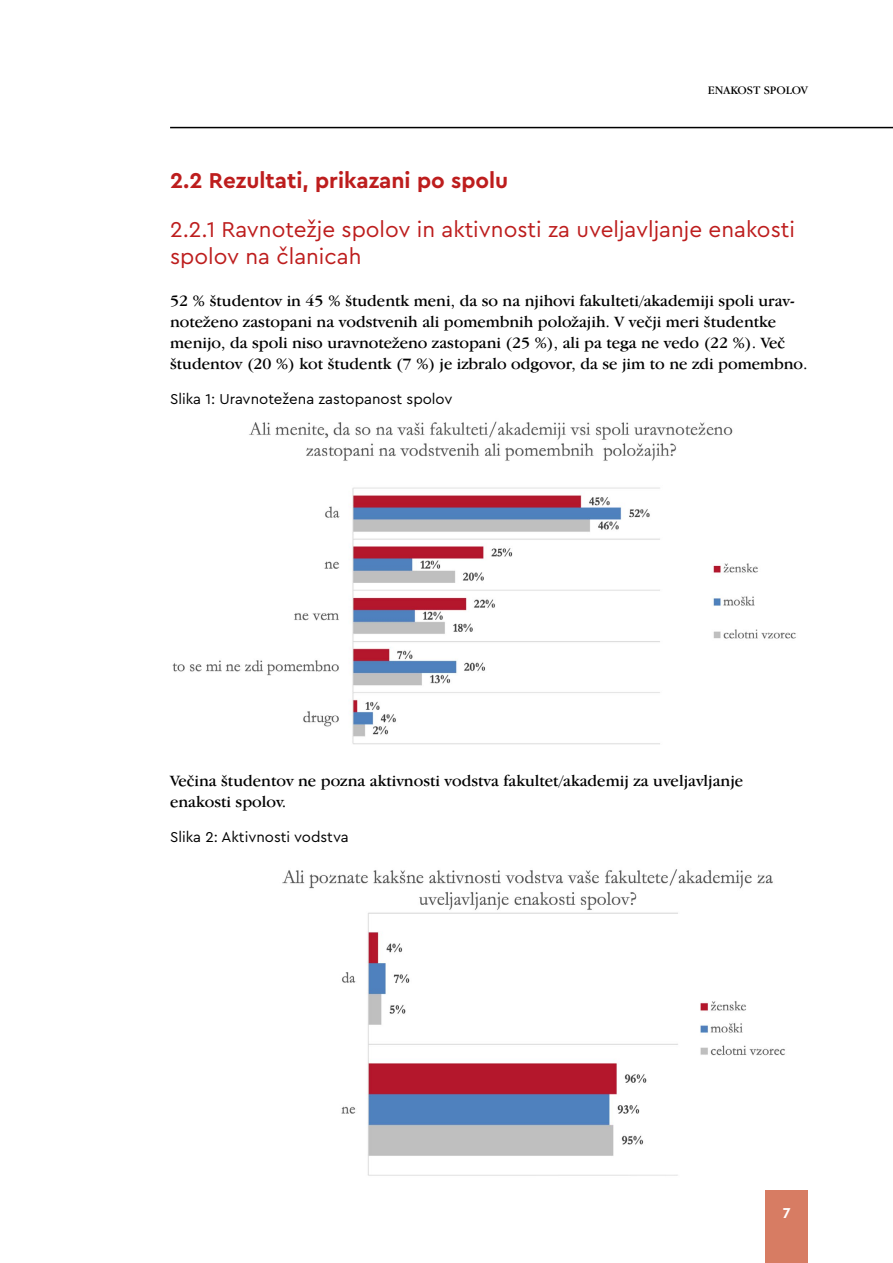
<style>
.page{position:relative;width:893px;height:1263px;background:#fff}
.page>*{position:absolute;margin:0;border:0;box-sizing:border-box;transform-origin:0 0}
.t1{font:22.5px/27px "Cera Pro";color:#bd1d1d}
.t2{font:700 22.5px "Cera Pro";color:#bd1d1d}
.t3{font:16.5px/21px "Garmd ITC Bk BT";color:#000}
.t4{font:15px "Cera Pro";color:#000}
.t5{font:700 15px "Cera Pro";color:#fff}
.t6{font:12px "Garmd ITC Bk BT";color:#000}
</style>
<div class="page">
<hr style="left:170px;top:127px;width:723px;height:1px;background:#000">
<div style="left:765px;top:1191px;width:43px;height:72px;background:#d77c63"></div>
<img style="left:172px;top:421px;width:624px;height:324px">
<img style="left:282px;top:869px;width:503px;height:307px">
<p class="t6" style="left:708px;top:83px;width:102px">ENAKOST SPOLOV</p>
<h1 class="t2" style="left:170px;top:166px;width:340px">2.2 Rezultati, prikazani po spolu</h1>
<h1 class="t1" style="left:170px;top:214px;width:626px">2.2.1 Ravnotežje spolov in aktivnosti za uveljavljanje enakosti spolov na članicah</h1>
<p class="t3" style="left:170px;top:290px;width:639px">52 % študentov in 45 % študentk meni, da so na njihovi fakulteti/akademiji spoli urav&shy;noteženo zastopani na vodstvenih ali pomembnih položajih. V večji meri študentke menijo, da spoli niso uravnoteženo zastopani (25 %), ali pa tega ne vedo (22 %). Več študentov (20 %) kot študentk (7 %) je izbralo odgovor, da se jim to ne zdi pomembno.</p>
<p class="t4" style="left:170px;top:389px;width:284px">Slika 1: Uravnotežena zastopanost spolov</p>
<p class="t3" style="left:170px;top:770px;width:575px">Večina študentov ne pozna aktivnosti vodstva fakultet/akademij za uveljavljanje enakosti spolov.</p>
<p class="t4" style="left:170px;top:827px;width:180px">Slika 2: Aktivnosti vodstva</p>
<p class="t5" style="left:782px;top:1203px;width:10px">7</p>
</div>
